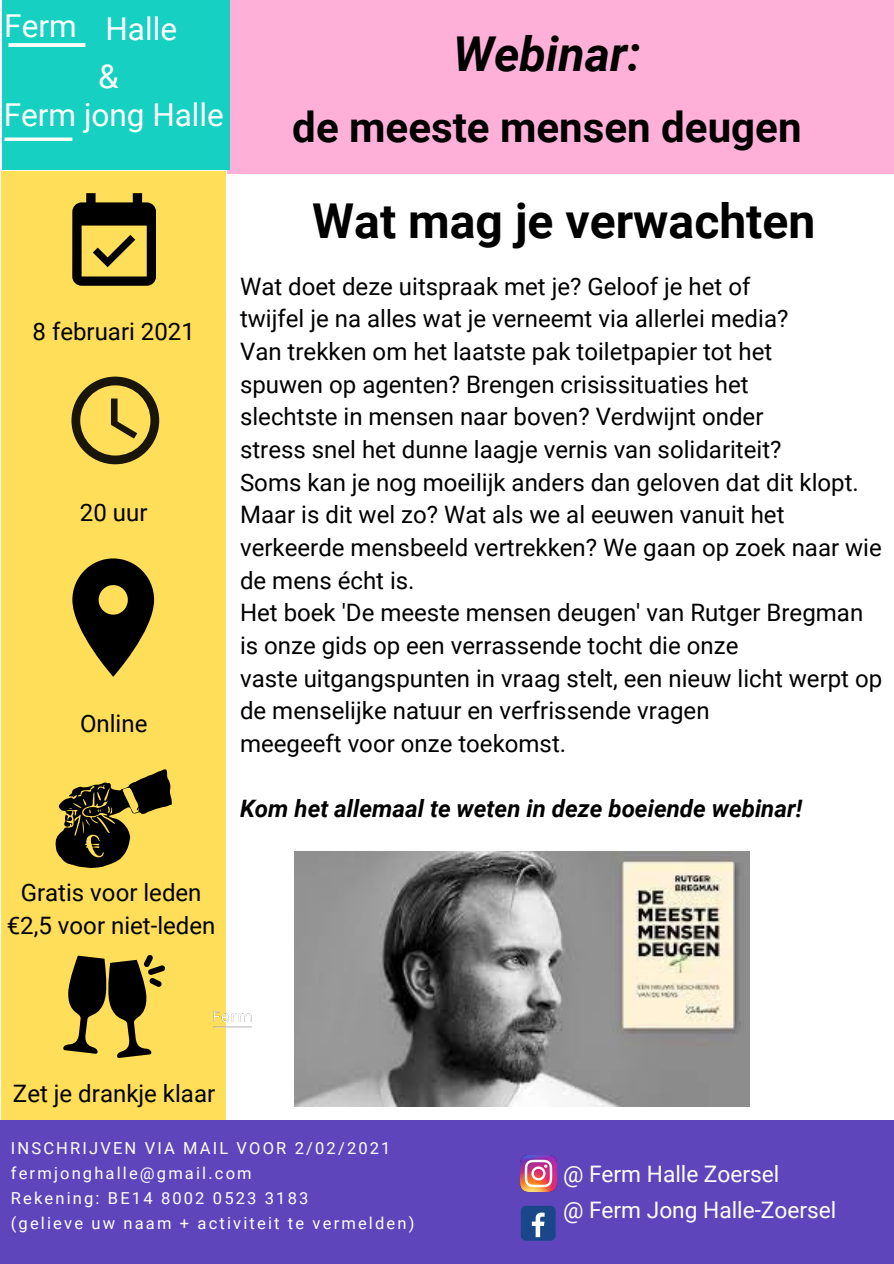
<style>
.page{position:relative;width:894px;height:1264px;background:#fff}
.page>*{position:absolute;margin:0;border:0;box-sizing:border-box;transform-origin:0 0}
.t1{font:700 48px "Roboto";color:#000}
.t2{font:italic 700 48px "Roboto";color:#000}
.t3{font:700 42px "Roboto";color:#000}
.t4{font:33px "Roboto";color:#fff}
.t5{font:31.5px "Roboto";color:#fff}
.t6{font:24px/32.7px "Roboto";color:#000}
.t7{font:italic 700 24px "Roboto";color:#000}
.t8{font:22.65px "Roboto";color:#fff}
.t9{font:16.5px "Roboto";letter-spacing:.13em;color:#fff}
</style>
<div class="page">
<div style="left:2px;top:172px;width:224px;height:1051px;background:#ffde59"></div>
<div style="left:227px;top:0;width:666px;height:174px;background:#ffb0d8"></div>
<div style="left:2px;top:0;width:227px;height:169px;background:#16d0c1"></div>
<img style="left:213px;top:1011px;width:39px;height:17px">
<svg style="left:72px;top:193px;width:84px;height:92px"></svg>
<svg style="left:71px;top:376px;width:88px;height:88px"></svg>
<svg style="left:72px;top:558px;width:82px;height:118px"></svg>
<svg style="left:55px;top:769px;width:117px;height:99px"></svg>
<div style="left:0;top:1120px;width:893px;height:143px;background:#5f45bc"></div>
<div style="left:520px;top:1205px;width:35px;height:35px;background:#1a4789;border-radius:5px"></div>
<svg style="left:531px;top:1212px;width:13px;height:25px"></svg>
<img style="left:520px;top:1155px;width:36px;height:36px">
<svg style="left:63px;top:955px;width:102px;height:103px"></svg>
<svg style="left:8px;top:43px;width:77px;height:4px"></svg>
<img style="left:294px;top:851px;width:455px;height:255px">
<svg style="left:4px;top:137px;width:68px;height:4px"></svg>
<p class="t5" style="left:4px;top:7px;width:74px">Ferm</p>
<p class="t5" style="left:105px;top:10px;width:73px">Halle</p>
<p class="t4" style="left:98px;top:58px;width:22px">&amp;</p>
<p class="t5" style="left:4px;top:97px;width:221px">Ferm jong Halle</p>
<p class="t2" style="left:453px;top:26px;width:189px">Webinar:</p>
<p class="t3" style="left:292px;top:103px;width:510px">de meeste mensen deugen</p>
<p class="t6" style="left:33px;top:315px;width:164px">8 februari 2021</p>
<p class="t6" style="left:80px;top:496px;width:69px">20 uur</p>
<p class="t6" style="left:80px;top:707px;width:69px">Online</p>
<p class="t1" style="left:312px;top:193px;width:504px">Wat mag je verwachten</p>
<p class="t6" style="left:240px;top:270px;width:511px">Wat doet deze uitspraak met je? Geloof je het of</p>
<p class="t6" style="left:240px;top:303px;width:549px">twijfel je na alles wat je verneemt via allerlei media?</p>
<p class="t6" style="left:240px;top:335px;width:533px">Van trekken om het laatste pak toiletpapier tot het</p>
<p class="t6" style="left:240px;top:368px;width:510px">spuwen op agenten? Brengen crisissituaties het</p>
<p class="t6" style="left:240px;top:401px;width:524px">slechtste in mensen naar boven? Verdwijnt onder</p>
<p class="t6" style="left:240px;top:433px;width:543px">stress snel het dunne laagje vernis van solidariteit?</p>
<p class="t6" style="left:240px;top:466px;width:620px">Soms kan je nog moeilijk anders dan geloven dat dit klopt.<br>Maar is dit wel zo? Wat als we al eeuwen vanuit het</p>
<p class="t6" style="left:240px;top:531px;width:643px">verkeerde mensbeeld vertrekken? We gaan op zoek naar wie de mens écht is.</p>
<p class="t6" style="left:240px;top:597px;width:624px">Het boek 'De meeste mensen deugen' van Rutger Bregman is onze gids op een verrassende tocht die onze</p>
<p class="t6" style="left:240px;top:662px;width:643px">vaste uitgangspunten in vraag stelt, een nieuw licht werpt op de menselijke natuur en verfrissende vragen</p>
<p class="t6" style="left:240px;top:727px;width:327px">meegeeft voor onze toekomst.</p>
<p class="t7" style="left:240px;top:795px;width:563px">Kom het allemaal te weten in deze boeiende webinar!</p>
<p class="t6" style="left:21px;top:876px;width:182px">Gratis voor leden</p>
<p class="t6" style="left:7px;top:909px;width:210px">€2,5 voor niet-leden</p>
<p class="t6" style="left:13px;top:1077px;width:204px">Zet je drankje klaar</p>
<p class="t9" style="left:11px;top:1139px;width:381px">INSCHRIJVEN VIA MAIL VOOR 2/02/2021</p>
<p class="t9" style="left:11px;top:1163px;width:242px">fermjonghalle@gmail.com</p>
<p class="t9" style="left:11px;top:1188px;width:299px">Rekening: BE14 8002 0523 3183</p>
<p class="t9" style="left:11px;top:1213px;width:405px">(gelieve uw naam + activiteit te vermelden)</p>
<p class="t8" style="left:563px;top:1161px;width:218px">@ Ferm Halle Zoersel</p>
<p class="t8" style="left:563px;top:1196px;width:275px">@ Ferm Jong Halle-Zoersel</p>
</div>
